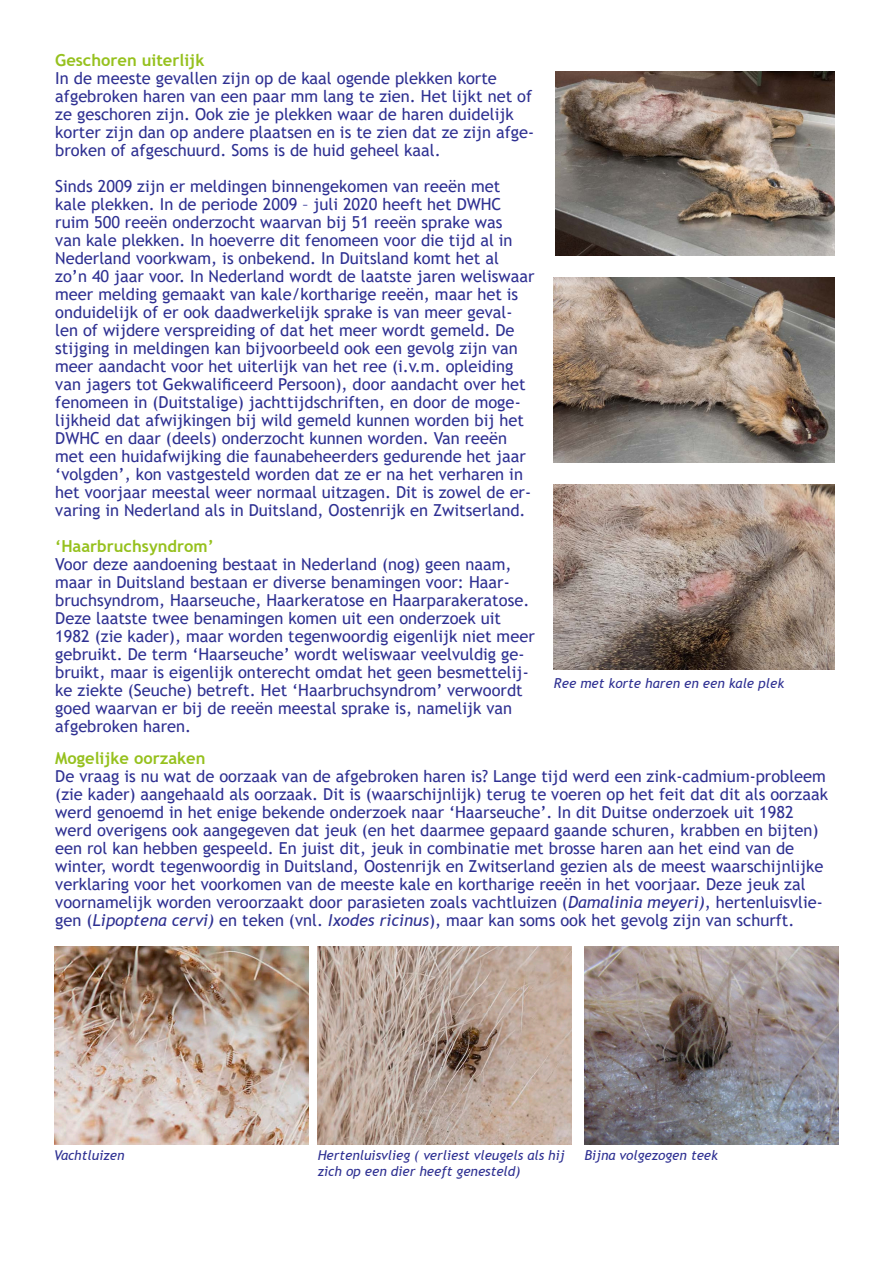
<style>
.page{position:relative;width:893px;height:1263px;background:#fff}
.page>*{position:absolute;margin:0;border:0;box-sizing:border-box;transform-origin:0 0}
.PLAT{font:16.5px/18px "Trebuchet MS";color:#2e3092}
.PLAT-2{font:700 16.5px "Trebuchet MS";color:#96c11e}
.t1{font:italic 13.5px/16.2px "Trebuchet MS";color:#2e3092}
.s1{font-style:italic}
</style>
<div class="page">
<img style="left:555px;top:71px;width:280px;height:185px">
<img style="left:554px;top:484px;width:281px;height:185px">
<img style="left:554px;top:278px;width:281px;height:185px">
<img style="left:54px;top:946px;width:254px;height:199px">
<img style="left:584px;top:946px;width:255px;height:199px">
<img style="left:318px;top:946px;width:254px;height:199px">
<p class="PLAT-2" style="left:55px;top:50px;width:151px">Geschoren uiterlijk</p>
<p class="PLAT" style="left:55px;top:69px;width:481px">In de meeste gevallen zijn op de kaal ogende plekken korte afgebroken haren van een paar mm lang te zien. Het lijkt net of ze geschoren zijn. Ook zie je plekken waar de haren duidelijk korter zijn dan op andere plaatsen en is te zien dat ze zijn afge&shy;broken of afgeschuurd. Soms is de huid geheel kaal.</p>
<p class="PLAT" style="left:55px;top:177px;width:481px">Sinds 2009 zijn er meldingen binnengekomen van reeën met kale plekken. In de periode 2009 – juli 2020 heeft het DWHC ruim 500 reeën onderzocht waarvan bij 51 reeën sprake was<br>van kale plekken. In hoeverre dit fenomeen voor die tijd al in Nederland voorkwam, is onbekend. In Duitsland komt het al zo’n 40 jaar voor. In Nederland wordt de laatste jaren weliswaar meer melding gemaakt van kale/kortharige reeën, maar het is onduidelijk of er ook daadwerkelijk sprake is van meer geval&shy;len of wijdere verspreiding of dat het meer wordt gemeld. De stijging in meldingen kan bijvoorbeeld ook een gevolg zijn van meer aandacht voor het uiterlijk van het ree (i.v.m. opleiding van jagers tot Gekwalificeerd Persoon), door aandacht over het fenomeen in (Duitstalige) jachttijdschriften, en door de moge&shy;lijkheid dat afwijkingen bij wild gemeld kunnen worden bij het DWHC en daar (deels) onderzocht kunnen worden. Van reeën met een huidafwijking die faunabeheerders gedurende het jaar ‘volgden’, kon vastgesteld worden dat ze er na het verharen in het voorjaar meestal weer normaal uitzagen. Dit is zowel de er&shy;varing in Nederland als in Duitsland, Oostenrijk en Zwitserland.</p>
<p class="PLAT-2" style="left:55px;top:536px;width:160px">‘Haarbruchsyndrom’</p>
<p class="PLAT" style="left:55px;top:555px;width:481px">Voor deze aandoening bestaat in Nederland (nog) geen naam, maar in Duitsland bestaan er diverse benamingen voor: Haar&shy;bruchsyndrom, Haarseuche, Haarkeratose en Haarparakeratose.<br>Deze laatste twee benamingen komen uit een onderzoek uit 1982 (zie kader), maar worden tegenwoordig eigenlijk niet meer gebruikt. De term ‘Haarseuche’ wordt weliswaar veelvuldig ge&shy;bruikt, maar is eigenlijk onterecht omdat het geen besmettelij&shy;ke ziekte (Seuche) betreft. Het ‘Haarbruchsyndrom’ verwoordt goed waarvan er bij de reeën meestal sprake is, namelijk van afgebroken haren.</p>
<p class="PLAT-2" style="left:55px;top:747px;width:152px">Mogelijke oorzaken</p>
<p class="PLAT" style="left:55px;top:767px;width:774px">De vraag is nu wat de oorzaak van de afgebroken haren is? Lange tijd werd een zink-cadmium-probleem (zie kader) aangehaald als oorzaak. Dit is (waarschijnlijk) terug te voeren op het feit dat dit als oorzaak werd genoemd in het enige bekende onderzoek naar ‘Haarseuche’. In dit Duitse onderzoek uit 1982 werd overigens ook aangegeven dat jeuk (en het daarmee gepaard gaande schuren, krabben en bijten) een rol kan hebben gespeeld. En juist dit, jeuk in combinatie met brosse haren aan het eind van de winter, wordt tegenwoordig in Duitsland, Oostenrijk en Zwitserland gezien als de meest waarschijnlijke verklaring voor het voorkomen van de meeste kale en kortharige reeën in het voorjaar. Deze jeuk zal voornamelijk worden veroorzaakt door parasieten zoals vachtluizen (<span class="s1">Damalinia meyeri)</span>, hertenluisvlie&shy;gen (<span class="s1">Lipoptena cervi)</span> en teken (vnl. <span class="s1">Ixodes ricinus</span>), maar kan soms ook het gevolg zijn van schurft.</p>
<p class="t1" style="left:554px;top:675px;width:232px">Ree met korte haren en een kale plek</p>
<p class="t1" style="left:54px;top:1147px;width:72px">Vachtluizen</p>
<p class="t1" style="left:318px;top:1147px;width:249px">Hertenluisvlieg ( verliest vleugels als hij zich op een dier heeft genesteld)</p>
<p class="t1" style="left:584px;top:1147px;width:135px">Bijna volgezogen teek</p>
</div>
